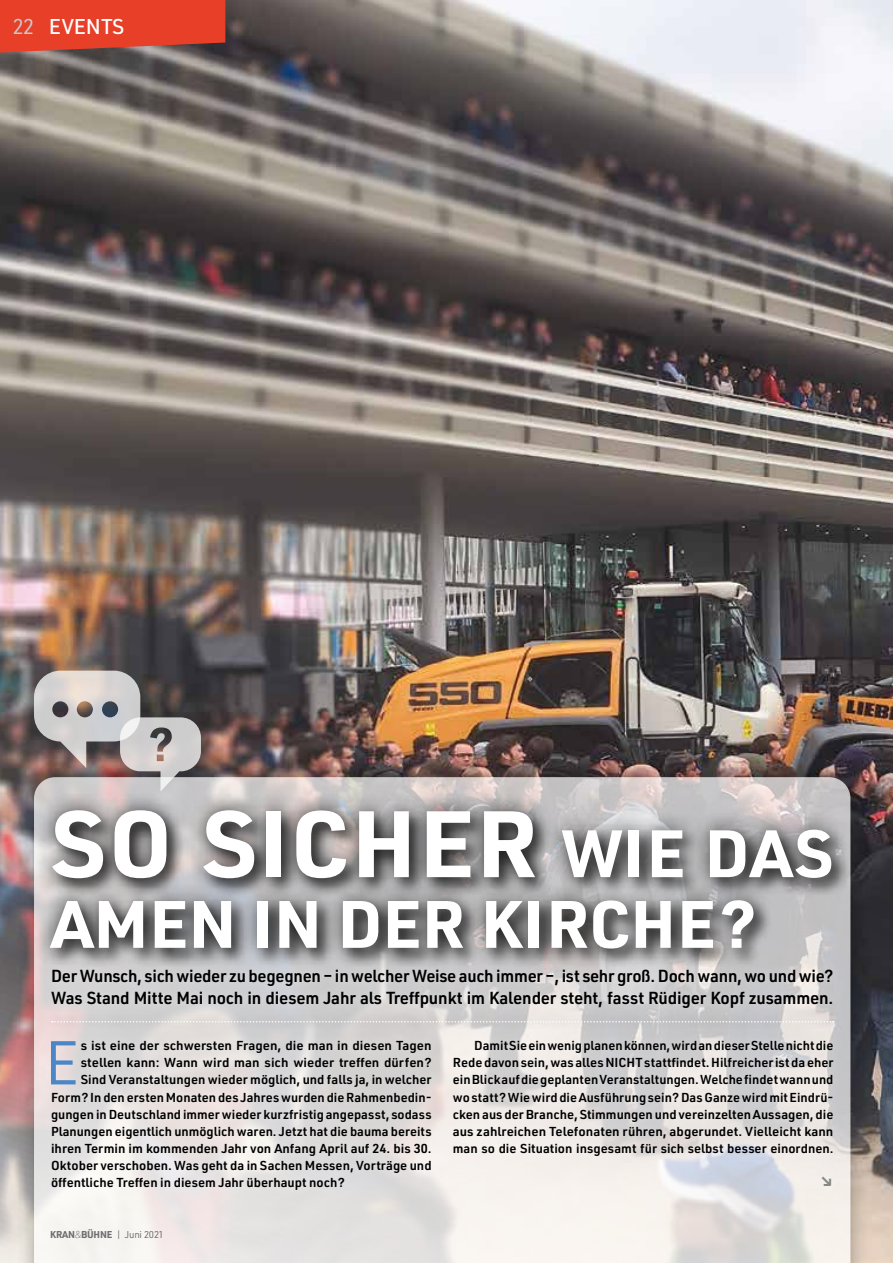
<style>
.page{position:relative;width:893px;height:1263px;background:#fff}
.page>*{position:absolute;margin:0;border:0;box-sizing:border-box;transform-origin:0 0}
.t1{font:700 92.25px "URWDIN";letter-spacing:.015em;color:#fff;scale:1.04 1}
.t2{font:700 65.55px "URWDIN";letter-spacing:.005em;color:#fff}
.t3{font:60.6px "URWDIN";color:#4b86c6}
.t4{font:500 21px "URWDIN";color:#fff}
.t5{font:600 17.1px/21.6px "URWDIN";letter-spacing:-.015em;color:#000}
.t6{font:700 16.5px "URWDIN";color:#868786}
.t7{font:600 12.75px/17.1px "URWDIN";color:#000;text-align:justify}
.t8{font:700 9.75px "URWDIN";letter-spacing:-.01em;color:#6e6e6e}
.s1{font-weight:400;color:#c9caca}
.s2{font-size:65.55px}
.s3{font-weight:200}
.s4{font-weight:400}
</style>
<div class="page">
<img style="left:0;top:0;width:893px;height:1263px">
<svg style="left:0;top:0;width:225px;height:53px;background:#da422e"></svg>
<div style="left:14px;top:757px;width:856px;height:506px;background:#000;opacity:.45"></div>
<svg style="left:34px;top:777px;width:816px;height:486px"></svg>
<div style="left:32px;top:791px;width:818px;height:176px;background:#000;opacity:.8"></div>
<div style="left:40px;top:1029px;width:804px;height:171px;background:#fff;opacity:.5"></div>
<svg style="left:34px;top:671px;width:167px;height:120px;background:#a49c9c"></svg>
<div style="left:45px;top:1014px;width:795px;height:16px;background:#000;opacity:.5"></div>
<svg style="left:52px;top:1021px;width:782px;height:1px"></svg>
<div style="left:41px;top:958px;width:802px;height:60px;background:#fff;opacity:.5"></div>
<h3 class="t4" style="left:13px;top:12px;width:113px"><span class="s1">22</span> EVENTS</h3>
<h1 class="t1" style="left:51px;top:781px;width:754px">SO SICHER <span class="s2">WIE DAS</span></h1>
<h2 class="t2" style="left:51px;top:879px;width:707px">AMEN IN DER KIRCHE?</h2>
<h3 class="t5" style="left:51px;top:964px;width:784px">Der Wunsch, sich wieder zu begegnen – in welcher Weise auch immer –, ist sehr groß. Doch wann, wo und wie?<br>Was Stand Mitte Mai noch in diesem Jahr als Treffpunkt im Kalender steht, fasst Rüdiger Kopf zusammen.</h3>
<h3 class="t3" style="left:45px;top:1023px;width:36px">E</h3>
<p class="t7" style="left:81px;top:1037px;width:352px">s ist eine der schwersten Fragen, die man in diesen Tagen</p>
<p class="t7" style="left:81px;top:1054px;width:352px">stellen kann: Wann wird man sich wieder treffen dürfen?</p>
<p class="t7" style="left:81px;top:1071px;width:352px">Sind Veranstaltungen wieder möglich, und falls ja, in welcher</p>
<p class="t7" style="left:51px;top:1088px;width:382px">Form? In den ersten Monaten des Jahres wurden die Rahmenbedin-</p>
<p class="t7" style="left:51px;top:1105px;width:382px">gungen in Deutschland immer wieder kurzfristig angepasst, sodass</p>
<p class="t7" style="left:51px;top:1122px;width:382px">Planungen eigentlich unmöglich waren. Jetzt hat die bauma bereits</p>
<p class="t7" style="left:51px;top:1139px;width:382px">ihren Termin im kommenden Jahr von Anfang April auf 24. bis 30.</p>
<p class="t7" style="left:51px;top:1156px;width:382px">Oktober verschoben. Was geht da in Sachen Messen, Vorträge und</p>
<p class="t7" style="left:51px;top:1173px;width:295px">öffentliche Treffen in diesem Jahr überhaupt noch?</p>
<p class="t8" style="left:50px;top:1228px;width:115px">KRAN<span class="s3">&amp;</span>BÜHNE <span class="s4">| Juni 2021</span></p>
<p class="t7" style="left:453px;top:1037px;width:382px;text-indent:21px">Damit Sie ein wenig planen können, wird an dieser Stelle nicht die Rede davon sein, was alles NICHT stattfindet. Hilfreicher ist da eher ein Blick auf die geplanten Veranstaltungen. Welche findet wann und wo statt? Wie wird die Ausführung sein? Das Ganze wird mit Eindrü&shy;cken aus der Branche, Stimmungen und vereinzelten Aussagen, die aus zahlreichen Telefonaten rühren, abgerundet. Vielleicht kann man so die Situation insgesamt für sich selbst besser einordnen.</p>
<p class="t6" style="left:820px;top:1169px;width:15px">↘</p>
</div>
